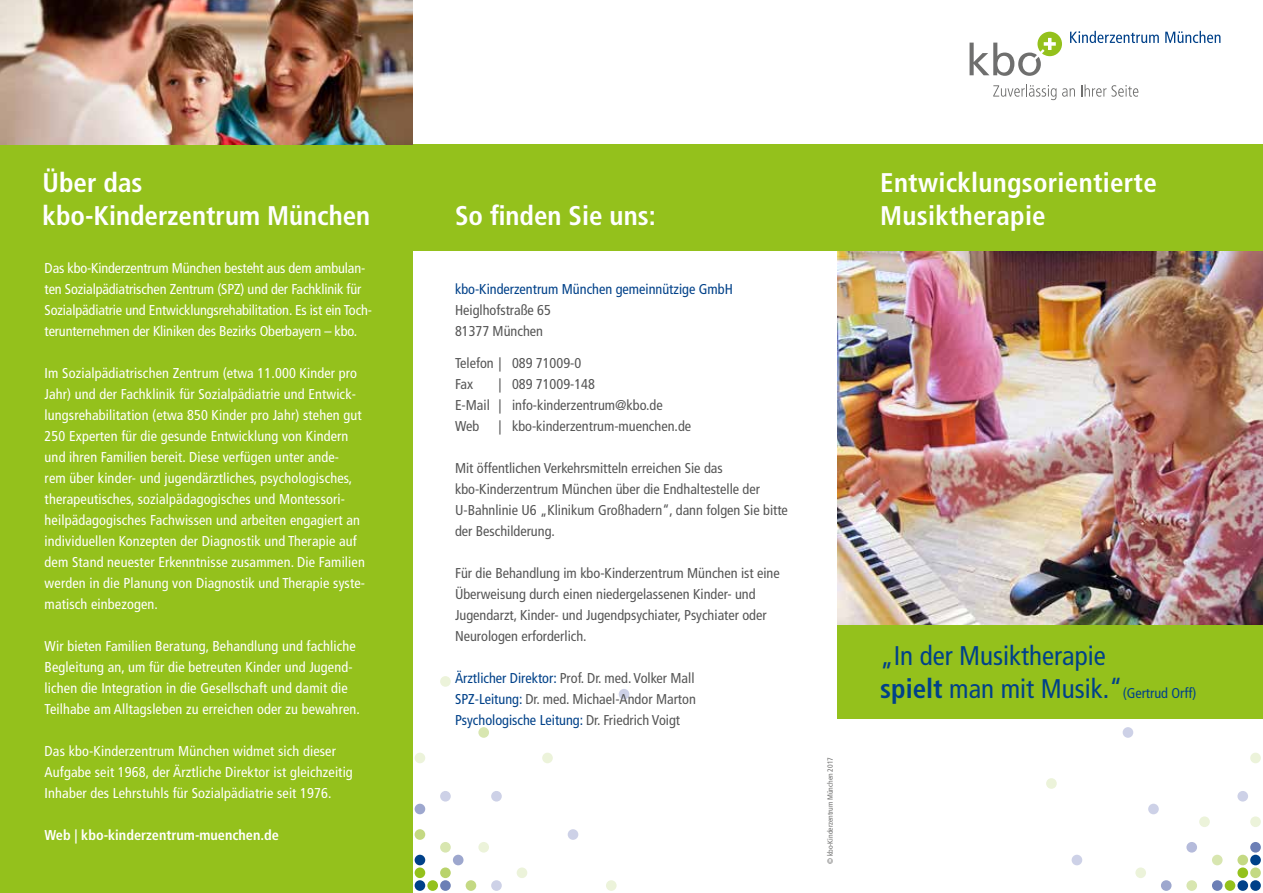
<style>
.page{position:relative;width:1263px;height:893px;background:#fff}
.page>*{position:absolute;margin:0;border:0;box-sizing:border-box;transform-origin:0 0}
.t1{font:700 condensed 27px/33px "Frutiger LT Com";color:#fff}
.t2{font:condensed 27px/33px "Frutiger LT Com";color:#004189}
.t3{font:condensed 14.25px/21px "Frutiger LT Com";letter-spacing:.01em;color:#fff}
.t4{font:condensed 14.25px/21px "Frutiger LT Com";color:#565656}
.t5{font:condensed 14.25px/21px "Frutiger LT Com";letter-spacing:-.01em;color:#fff}
.t6{font:condensed 14.25px "Frutiger LT Com";color:#004189}
.t7{font:700 condensed 14.25px "Frutiger LT Com";color:#fff}
.t8{font:condensed 7.5px "Frutiger LT Com";color:#6f6f6e}
.s1{color:#004189}
.s2{font-weight:700}
.s3{font-size:14.25px}
</style>
<div class="page">
<div style="left:1046px;top:778px;width:11px;height:11px;background:#ecf3da;border-radius:50%"></div>
<div style="left:1071px;top:855px;width:11px;height:10px;background:#cdd1e7;border-radius:50%"></div>
<div style="left:1123px;top:727px;width:10px;height:11px;background:#cdd1e7;border-radius:50%"></div>
<div style="left:1135px;top:867px;width:11px;height:11px;background:#ecf3da;border-radius:50%"></div>
<div style="left:1148px;top:804px;width:11px;height:10px;background:#cdd1e7;border-radius:50%"></div>
<div style="left:1161px;top:880px;width:10px;height:11px;background:#9da7ce;border-radius:50%"></div>
<div style="left:1186px;top:880px;width:11px;height:11px;background:#d8e6b0;border-radius:50%"></div>
<div style="left:1186px;top:842px;width:11px;height:11px;background:#b5bbdb;border-radius:50%"></div>
<div style="left:1199px;top:816px;width:11px;height:11px;background:#ecf3da;border-radius:50%"></div>
<div style="left:1212px;top:880px;width:10px;height:11px;background:#6c7fb6;border-radius:50%"></div>
<div style="left:1212px;top:855px;width:10px;height:10px;background:#d8e6b0;border-radius:50%"></div>
<div style="left:1225px;top:880px;width:10px;height:11px;background:#94c11c;border-radius:50%"></div>
<div style="left:1237px;top:880px;width:11px;height:11px;background:#004189;border-radius:50%"></div>
<div style="left:1237px;top:867px;width:11px;height:11px;background:#94c11c;border-radius:50%"></div>
<div style="left:1237px;top:855px;width:11px;height:10px;background:#c4d983;border-radius:50%"></div>
<div style="left:1237px;top:791px;width:11px;height:10px;background:#cdd1e7;border-radius:50%"></div>
<div style="left:1250px;top:880px;width:11px;height:11px;background:#004189;border-radius:50%"></div>
<div style="left:1250px;top:867px;width:11px;height:11px;background:#c4d983;border-radius:50%"></div>
<div style="left:1250px;top:855px;width:11px;height:10px;background:#004189;border-radius:50%"></div>
<div style="left:1250px;top:842px;width:11px;height:11px;background:#6c7fb6;border-radius:50%"></div>
<div style="left:1250px;top:816px;width:11px;height:11px;background:#ecf3da;border-radius:50%"></div>
<div style="left:1250px;top:753px;width:11px;height:10px;background:#ecf3da;border-radius:50%"></div>
<div style="left:606px;top:880px;width:11px;height:11px;background:#ecf3da;border-radius:50%"></div>
<div style="left:491px;top:880px;width:11px;height:11px;background:#cdd1e7;border-radius:50%"></div>
<div style="left:466px;top:880px;width:10px;height:11px;background:#c4d983;border-radius:50%"></div>
<div style="left:440px;top:880px;width:11px;height:11px;background:#6c7fb6;border-radius:50%"></div>
<div style="left:427px;top:880px;width:11px;height:11px;background:#94c11c;border-radius:50%"></div>
<div style="left:415px;top:880px;width:10px;height:11px;background:#004189;border-radius:50%"></div>
<div style="left:517px;top:867px;width:10px;height:11px;background:#ecf3da;border-radius:50%"></div>
<div style="left:440px;top:867px;width:11px;height:11px;background:#b9d36b;border-radius:50%"></div>
<div style="left:415px;top:867px;width:10px;height:11px;background:#94c11c;border-radius:50%"></div>
<div style="left:453px;top:855px;width:10px;height:10px;background:#9da7ce;border-radius:50%"></div>
<div style="left:415px;top:855px;width:10px;height:10px;background:#004189;border-radius:50%"></div>
<div style="left:478px;top:842px;width:11px;height:11px;background:#ecf3da;border-radius:50%"></div>
<div style="left:440px;top:842px;width:11px;height:11px;background:#d8e6b0;border-radius:50%"></div>
<div style="left:568px;top:829px;width:10px;height:11px;background:#cdd1e7;border-radius:50%"></div>
<div style="left:415px;top:829px;width:10px;height:11px;background:#c4d983;border-radius:50%"></div>
<div style="left:415px;top:804px;width:10px;height:10px;background:#9da7ce;border-radius:50%"></div>
<div style="left:491px;top:791px;width:11px;height:10px;background:#cdd1e7;border-radius:50%"></div>
<div style="left:440px;top:791px;width:11px;height:10px;background:#cdd1e7;border-radius:50%"></div>
<div style="left:542px;top:753px;width:11px;height:10px;background:#ecf3da;border-radius:50%"></div>
<div style="left:415px;top:753px;width:10px;height:10px;background:#ecf3da;border-radius:50%"></div>
<div style="left:478px;top:727px;width:11px;height:11px;background:#d8e6b0;border-radius:50%"></div>
<div style="left:619px;top:689px;width:10px;height:10px;background:#cdd1e7;border-radius:50%"></div>
<div style="left:440px;top:676px;width:11px;height:11px;background:#ecf3da;border-radius:50%"></div>
<img style="left:838px;top:251px;width:425px;height:374px">
<svg style="left:969px;top:32px;width:93px;height:44px"></svg>
<svg style="left:1070px;top:31px;width:89px;height:12px"></svg>
<svg style="left:1165px;top:31px;width:55px;height:12px"></svg>
<svg style="left:993px;top:84px;width:63px;height:16px"></svg>
<svg style="left:1062px;top:88px;width:13px;height:9px"></svg>
<svg style="left:1081px;top:84px;width:57px;height:13px"></svg>
<div style="left:838px;top:145px;width:425px;height:106px;background:#94c11c"></div>
<div style="left:838px;top:625px;width:425px;height:94px;background:#94c11c"></div>
<div style="left:0;top:0;width:412px;height:893px;background:#94c11c"></div>
<div style="left:412px;top:145px;width:426px;height:106px;background:#94c11c"></div>
<img style="left:0;top:0;width:412px;height:145px">
<h1 class="t1" style="left:43px;top:166px;width:329px">Über das<br>kbo-Kinderzentrum München</h1>
<p class="t5" style="left:45px;top:258px;width:329px">Das kbo-Kinderzentrum München besteht aus dem ambulan&shy;ten Sozialpädiatrischen Zentrum (SPZ) und der Fachklinik für Sozialpädiatrie und Entwicklungsrehabilitation. Es ist ein Toch&shy;terunternehmen der Kliniken des Bezirks Oberbayern – kbo.</p>
<p class="t3" style="left:45px;top:363px;width:322px">Im Sozialpädiatrischen Zentrum (etwa 11.000 Kinder pro Jahr) und der Fachklinik für Sozialpädiatrie und Entwick&shy;lungsrehabilitation (etwa 850 Kinder pro Jahr) stehen gut 250 Experten für die gesunde Entwicklung von Kindern und ihren Familien bereit. Diese verfügen unter ande-<br>rem über kinder- und jugendärztliches, psychologisches, therapeutisches, sozialpädagogisches und Montessori&shy;heilpädagogisches Fachwissen und arbeiten engagiert an individuellen Konzepten der Diagnostik und Therapie auf dem Stand neuester Erkenntnisse zusammen. Die Familien werden in die Planung von Diagnostik und Therapie syste&shy;matisch einbezogen.</p>
<p class="t3" style="left:45px;top:636px;width:317px">Wir bieten Familien Beratung, Behandlung und fachliche Begleitung an, um für die betreuten Kinder und Jugend&shy;lichen die Integration in die Gesellschaft und damit die Teilhabe am Alltagsleben zu erreichen oder zu bewahren.</p>
<p class="t3" style="left:45px;top:741px;width:310px">Das kbo-Kinderzentrum München widmet sich dieser<br>Aufgabe seit 1968, der Ärztliche Direktor ist gleichzeitig<br>Inhaber des Lehrstuhls für Sozialpädiatrie seit 1976.</p>
<p class="t7" style="left:45px;top:827px;width:236px">Web | kbo-kinderzentrum-muenchen.de</p>
<h1 class="t1" style="left:455px;top:199px;width:202px">So finden Sie uns:</h1>
<p class="t6" style="left:455px;top:281px;width:279px">kbo-Kinderzentrum München gemeinnützige GmbH</p>
<p class="t4" style="left:455px;top:300px;width:97px">Heiglhofstraße 65<br>81377 München</p>
<p class="t4" style="left:455px;top:352px;width:128px">Telefon | 089 71009-0<br>Fax</p>
<p class="t4" style="left:455px;top:373px;width:209px;text-indent:43px">| 089 71009-148<br>E-Mail | info-kinderzentrum@kbo.de<br>Web</p>
<p class="t4" style="left:498px;top:415px;width:194px">| kbo-kinderzentrum-muenchen.de</p>
<p class="t4" style="left:455px;top:457px;width:334px">Mit öffentlichen Verkehrsmitteln erreichen Sie das kbo-Kinderzentrum München über die Endhaltestelle der U-Bahnlinie U6 „Klinikum Großhadern“, dann folgen Sie bitte der Beschilderung.</p>
<p class="t4" style="left:455px;top:562px;width:326px">Für die Behandlung im kbo-Kinderzentrum München ist eine Überweisung durch einen niedergelassenen Kinder- und Jugendarzt, Kinder- und Jugendpsychiater, Psychiater oder Neurologen erforderlich.</p>
<p class="t4" style="left:455px;top:667px;width:242px;text-align:justify"><span class="s1">Ärztlicher Direktor:</span> Prof. Dr. med. Volker Mall <span class="s1">SPZ-Leitung:</span> Dr. med. Michael-Andor Marton <span class="s1">Psychologische Leitung:</span> Dr. Friedrich Voigt</p>
<p class="t8" style="left:826px;top:864px;width:108px;rotate:-90deg">© kbo-Kinderzentrum München 2017</p>
<h1 class="t1" style="left:880px;top:166px;width:278px">Entwicklungsorientierte<br>Musiktherapie</h1>
<h1 class="t2" style="left:880px;top:639px;width:318px">„In der Musiktherapie<br><span class="s2">spielt</span> man mit Musik.“<span class="s3">(Gertrud Orff)</span></h1>
</div>
